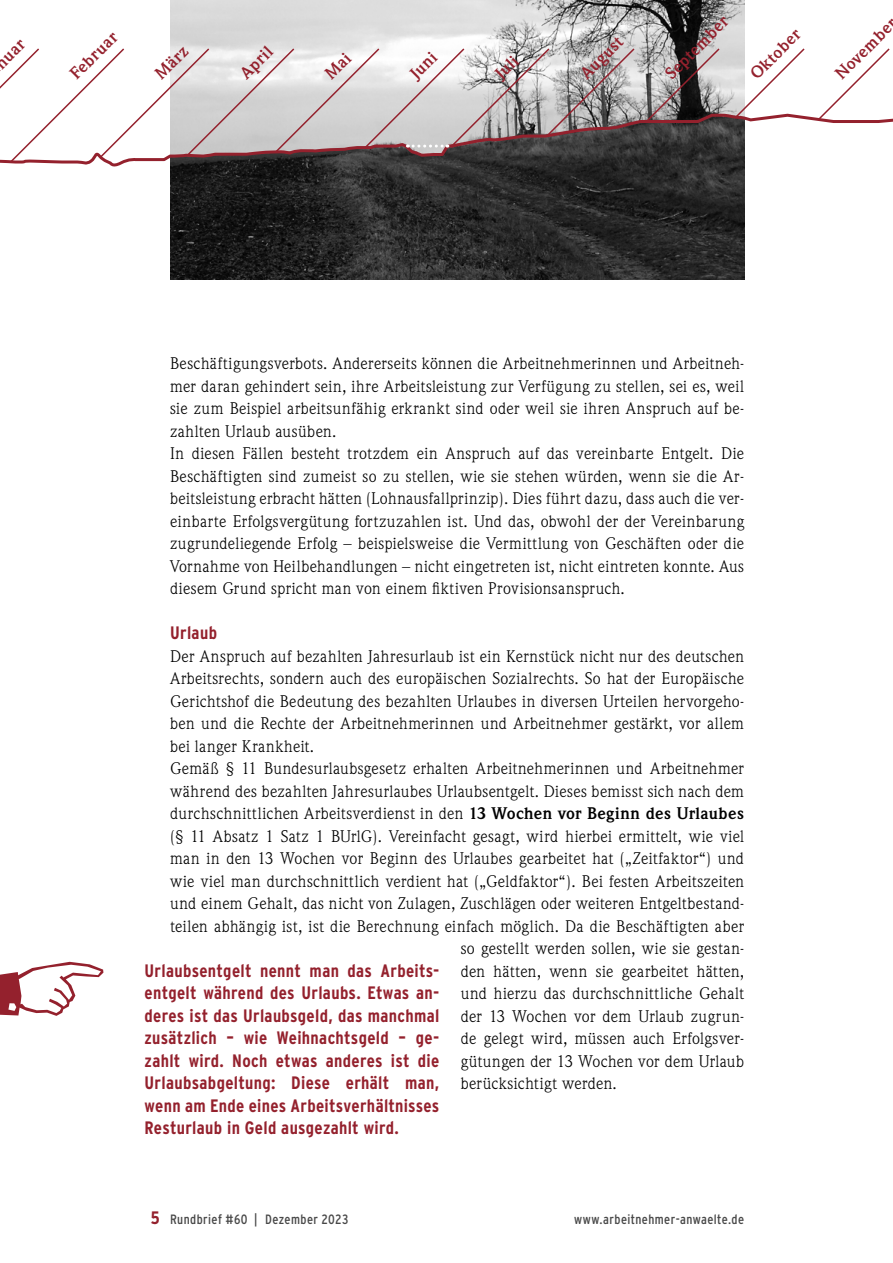
<style>
.page{position:relative;width:893px;height:1263px;background:#fff}
.page>*{position:absolute;margin:0;border:0;box-sizing:border-box;transform-origin:0 0}
.t1{font:700 condensed 18px/22.5px "Interstate";letter-spacing:.015em;color:#94212d;text-align:justify}
.t2{font:16.5px/22.5px "Weidemann";letter-spacing:.02em;color:#000}
.t3{font:700 16.5px "Weidemann";color:#94212d}
.t4{font:condensed 13.5px "Interstate";letter-spacing:.03em;color:#484848}
.s1{font-weight:700}
.s2{font-weight:700;font-size:18px;color:#94212d}
</style>
<div class="page">
<img style="left:170px;top:0;width:574px;height:279px">
<svg style="left:0;top:47px;width:893px;height:120px"></svg>
<p class="t3" style="left:-9px;top:59px;width:36px;rotate:-45deg">nuar</p>
<p class="t3" style="left:66px;top:69px;width:61px;rotate:-45deg">Februar</p>
<p class="t3" style="left:151px;top:69px;width:41px;rotate:-45deg">März</p>
<p class="t3" style="left:236px;top:69px;width:40px;rotate:-45deg">April</p>
<p class="t3" style="left:406px;top:69px;width:32px;rotate:-45deg">Juni</p>
<p class="t3" style="left:491px;top:69px;width:27px;rotate:-45deg">Juli</p>
<p class="t3" style="left:576px;top:69px;width:54px;rotate:-45deg">August</p>
<p class="t3" style="left:661px;top:69px;width:83px;rotate:-45deg">September</p>
<p class="t3" style="left:746px;top:69px;width:65px;rotate:-45deg">Oktober</p>
<p class="t3" style="left:831px;top:69px;width:80px;rotate:-45deg">November</p>
<p class="t2" style="left:170px;top:352px;width:576px">Beschäftigungsverbots. Andererseits können die Arbeitnehmerinnen und Arbeitneh&shy;mer daran gehindert sein, ihre Arbeitsleistung zur Verfügung zu stellen, sei es, weil sie zum Beispiel arbeitsunfähig erkrankt sind oder weil sie ihren Anspruch auf be&shy;zahlten Urlaub ausüben.<br>In diesen Fällen besteht trotzdem ein Anspruch auf das vereinbarte Entgelt. Die Beschäftigten sind zumeist so zu stellen, wie sie stehen würden, wenn sie die Ar&shy;beitsleistung erbracht hätten (Lohnausfallprinzip). Dies führt dazu, dass auch die ver&shy;einbarte Erfolgsvergütung fortzuzahlen ist. Und das, obwohl der der Vereinbarung zugrundeliegende Erfolg – beispielsweise die Vermittlung von Geschäften oder die Vornahme von Heilbehandlungen – nicht eingetreten ist, nicht eintreten konnte. Aus diesem Grund spricht man von einem fiktiven Provisionsanspruch.</p>
<p class="t1" style="left:170px;top:621px;width:48px">Urlaub</p>
<p class="t2" style="left:170px;top:644px;width:575px">Der Anspruch auf bezahlten Jahresurlaub ist ein Kernstück nicht nur des deutschen</p>
<p class="t2" style="left:170px;top:667px;width:576px">Arbeitsrechts, sondern auch des europäischen Sozialrechts. So hat der Europäische</p>
<p class="t2" style="left:170px;top:689px;width:576px">Gerichtshof die Bedeutung des bezahlten Urlaubes in diversen Urteilen hervorgeho-</p>
<p class="t2" style="left:170px;top:712px;width:575px">ben und die Rechte der Arbeitnehmerinnen und Arbeitnehmer gestärkt, vor allem</p>
<p class="t2" style="left:170px;top:734px;width:146px">bei langer Krankheit.</p>
<p class="t2" style="left:170px;top:757px;width:575px">Gemäß § 11 Bundesurlaubsgesetz erhalten Arbeitnehmerinnen und Arbeitnehmer</p>
<p class="t2" style="left:170px;top:779px;width:576px">während des bezahlten Jahresurlaubes Urlaubsentgelt. Dieses bemisst sich nach dem</p>
<p class="t2" style="left:170px;top:802px;width:575px">durchschnittlichen Arbeitsverdienst in den <span class="s1">13 Wochen vor Beginn des Urlaubes</span></p>
<p class="t2" style="left:170px;top:824px;width:576px">(§ 11 Absatz 1 Satz 1 BUrlG). Vereinfacht gesagt, wird hierbei ermittelt, wie viel</p>
<p class="t2" style="left:170px;top:847px;width:576px">man in den 13 Wochen vor Beginn des Urlaubes gearbeitet hat („Zeitfaktor“) und</p>
<p class="t2" style="left:170px;top:870px;width:576px">wie viel man durchschnittlich verdient hat („Geldfaktor“). Bei festen Arbeitszeiten</p>
<p class="t2" style="left:170px;top:892px;width:576px">und einem Gehalt, das nicht von Zulagen, Zuschlägen oder weiteren Entgeltbestand-</p>
<p class="t2" style="left:170px;top:915px;width:576px">teilen abhängig ist, ist die Berechnung einfach möglich. Da die Beschäftigten aber</p>
<p class="t2" style="left:461px;top:937px;width:285px">so gestellt werden sollen, wie sie gestan-</p>
<p class="t2" style="left:461px;top:960px;width:285px">den hätten, wenn sie gearbeitet hätten,</p>
<p class="t2" style="left:461px;top:982px;width:285px">und hierzu das durchschnittliche Gehalt</p>
<p class="t2" style="left:461px;top:1005px;width:285px">der 13 Wochen vor dem Urlaub zugrun-</p>
<p class="t2" style="left:461px;top:1027px;width:285px">de gelegt wird, müssen auch Erfolgsver-</p>
<p class="t2" style="left:461px;top:1050px;width:285px">gütungen der 13 Wochen vor dem Urlaub</p>
<p class="t2" style="left:461px;top:1072px;width:158px">berücksichtigt werden.</p>
<p class="t1" style="left:145px;top:959px;width:296px">Urlaubsentgelt nennt man das Arbeits&shy;entgelt während des Urlaubs. Etwas an&shy;deres ist das Urlaubsgeld, das manchmal zusätzlich – wie Weihnachtsgeld – ge&shy;zahlt wird. Noch etwas anderes ist die Urlaubsabgeltung: Diese erhält man, wenn am Ende eines Arbeitsverhältnisses Resturlaub in Geld ausgezahlt wird.</p>
<p class="t4" style="left:151px;top:1212px;width:199px"><span class="s2">5</span> Rundbrief #60 | Dezember 2023</p>
<p class="t4" style="left:574px;top:1212px;width:172px">www.arbeitnehmer-anwaelte.de</p>
</div>
